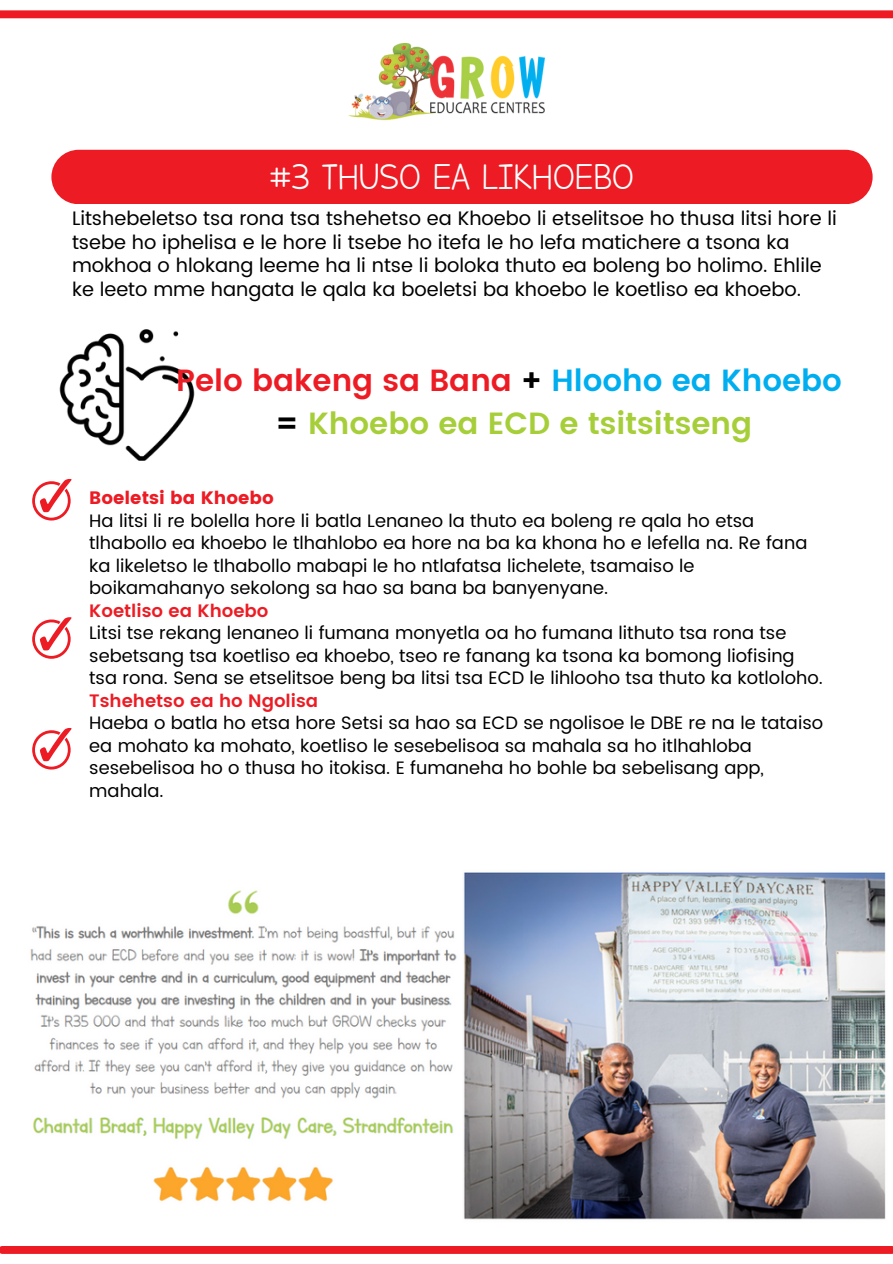
<style>
.page{position:relative;width:893px;height:1264px;background:#fff}
.page>*{position:absolute;margin:0;border:0;box-sizing:border-box;transform-origin:0 0}
.t1{font:42px "Lettersfor Learners";color:#fff}
.t2{font:600 30.6px "Poppins";color:#ed1c24}
.t3{font:600 30.6px "Poppins";color:#a6ce39}
.t4{font:19.5px/23.5px "Poppins";color:#000}
.t5{font:18px/22.5px "Poppins";color:#000}
.t6{font:600 18px "Poppins";color:#ed1c24}
.t7{font:700 18px "Poppins";color:#ed1c24}
.s1{color:#000}
.s2{color:#00aeef}
</style>
<div class="page">
<img style="left:349px;top:43px;width:195px;height:78px">
<svg style="left:0;top:10px;width:892px;height:8px;background:#ed262e"></svg>
<div style="left:0;top:1246px;width:892px;height:7px;background:#ed1c24"></div>
<img style="left:59px;top:329px;width:136px;height:132px">
<img style="left:30px;top:872px;width:856px;height:348px">
<svg style="left:32px;top:479px;width:40px;height:41px"></svg>
<svg style="left:32px;top:617px;width:40px;height:41px"></svg>
<svg style="left:32px;top:728px;width:40px;height:41px"></svg>
<div style="left:51px;top:150px;width:821px;height:54px;background:#ed1c24;border-radius:27px"></div>
<p class="t1" style="left:270px;top:157px;width:365px">#3 THUSO EA LIKHOEBO</p>
<p class="t4" style="left:72px;top:206px;width:766px">Litshebeletso tsa rona tsa tshehetso ea Khoebo li etselitsoe ho thusa litsi hore li tsebe ho iphelisa e le hore li tsebe ho itefa le ho lefa matichere a tsona ka mokhoa o hlokang leeme ha li ntse li boloka thuto ea boleng bo holimo. Ehlile ke leeto mme hangata le qala ka boeletsi ba khoebo le koetliso ea khoebo.</p>
<p class="t2" style="left:176px;top:359px;width:667px">Pelo bakeng sa Bana <span class="s1">+</span> <span class="s2">Hlooho ea Khoebo</span></p>
<p class="t3" style="left:275px;top:402px;width:478px"><span class="s1">=</span> Khoebo ea ECD e tsitsitseng</p>
<p class="t7" style="left:89px;top:485px;width:186px">Boeletsi ba Khoebo</p>
<p class="t5" style="left:89px;top:509px;width:719px">Ha litsi li re bolella hore li batla Lenaneo la thuto ea boleng re qala ho etsa tlhabollo ea khoebo le tlhahlobo ea hore na ba ka khona ho e lefella na. Re fana ka likeletso le tlhabollo mabapi le ho ntlafatsa lichelete, tsamaiso le boikamahanyo sekolong sa hao sa bana ba banyenyane.</p>
<p class="t6" style="left:89px;top:598px;width:181px">Koetliso ea Khoebo</p>
<p class="t5" style="left:89px;top:621px;width:735px">Litsi tse rekang lenaneo li fumana monyetla oa ho fumana lithuto tsa rona tse sebetsang tsa koetliso ea khoebo, tseo re fanang ka tsona ka bomong liofising tsa rona. Sena se etselitsoe beng ba litsi tsa ECD le lihlooho tsa thuto ka kotloloho.</p>
<p class="t6" style="left:89px;top:688px;width:230px">Tshehetso ea ho Ngolisa</p>
<p class="t5" style="left:89px;top:711px;width:735px">Haeba o batla ho etsa hore Setsi sa hao sa ECD se ngolisoe le DBE re na le tataiso ea mohato ka mohato, koetliso le sesebelisoa sa mahala sa ho itlhahloba sesebelisoa ho o thusa ho itokisa. E fumaneha ho bohle ba sebelisang app, mahala.</p>
</div>
